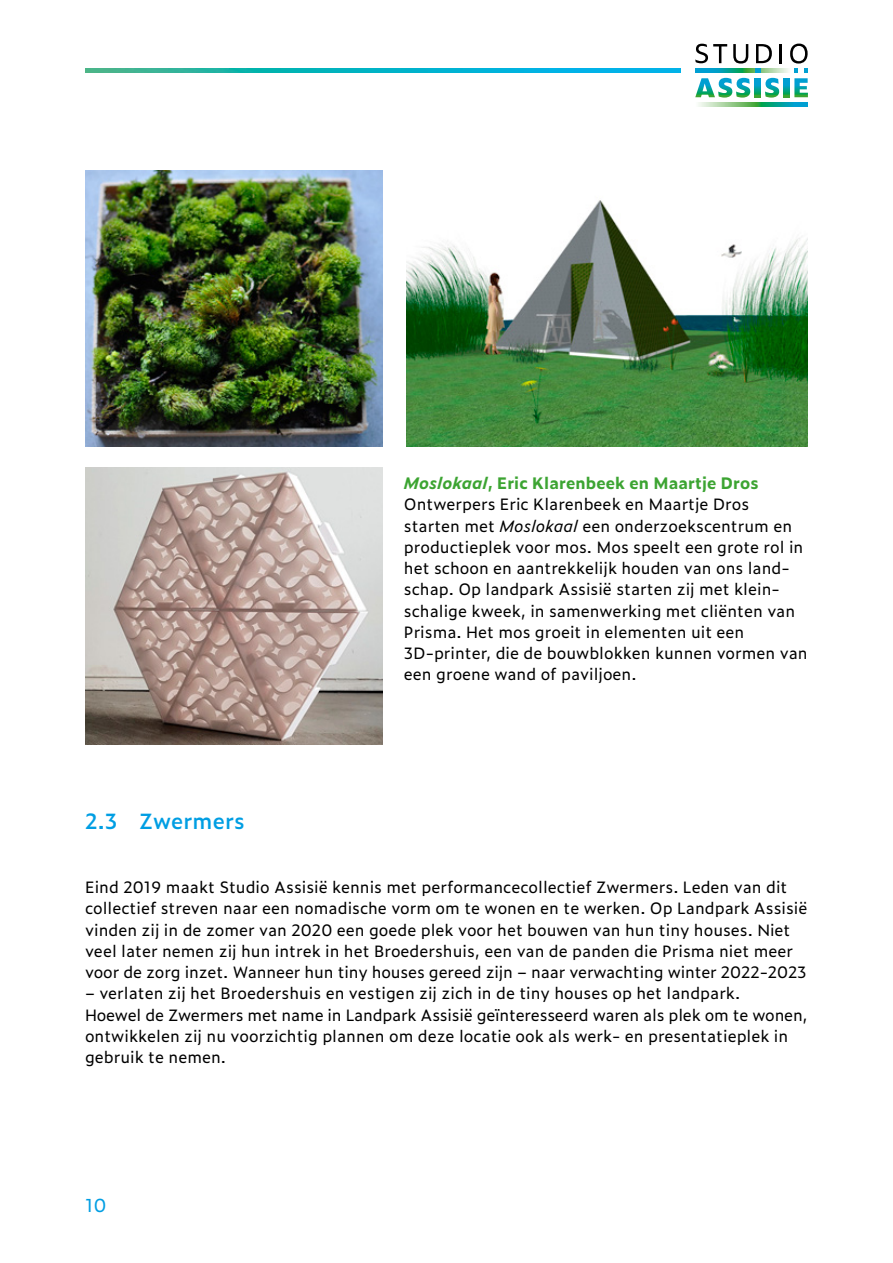
<style>
.page{position:relative;width:893px;height:1263px;background:#fff}
.page>*{position:absolute;margin:0;border:0;box-sizing:border-box;transform-origin:0 0}
.t1{font:600 21px "Zeitung Micro Pro";letter-spacing:.01em;color:#009ee3}
.t2{font:18px "Zeitung Micro Pro";color:#009ee3}
.t3{font:15.75px/21.3px "Zeitung Micro Pro";color:#000}
.s1{font-weight:700;font-style:italic;color:#3ca432}
.s2{font-weight:700;color:#3ca432}
.s3{font-style:italic}
</style>
<div class="page">
<img style="left:85px;top:68px;width:595px;height:5px">
<svg style="left:782px;top:68px;width:6px;height:5px"></svg>
<svg style="left:698px;top:103px;width:110px;height:4px"></svg>
<svg style="left:784px;top:78px;width:5px;height:19px"></svg>
<svg style="left:695px;top:44px;width:87px;height:54px"></svg>
<svg style="left:790px;top:44px;width:18px;height:53px"></svg>
<img style="left:85px;top:170px;width:298px;height:276px">
<img style="left:85px;top:468px;width:298px;height:276px">
<img style="left:406px;top:200px;width:402px;height:246px">
<h1 class="t1" style="left:85px;top:805px;width:161px">2.3 Zwermers</h1>
<p class="t3" style="left:404px;top:472px;width:405px"><span class="s1">Moslokaal</span><span class="s2">, Eric Klarenbeek en Maartje Dros </span>Ontwerpers Eric Klarenbeek en Maartje Dros starten met <span class="s3">Moslokaal</span> een onderzoekscentrum en productieplek voor mos. Mos speelt een grote rol in het schoon en aantrekkelijk houden van ons land&shy;schap. Op landpark Assisië starten zij met klein&shy;schalige kweek, in samenwerking met cliënten van Prisma. Het mos groeit in elementen uit een 3D-printer, die de bouwblokken kunnen vormen van een groene wand of paviljoen.</p>
<p class="t3" style="left:85px;top:876px;width:724px">Eind 2019 maakt Studio Assisië kennis met performancecollectief Zwermers. Leden van dit collectief streven naar een nomadische vorm om te wonen en te werken. Op Landpark Assisië vinden zij in de zomer van 2020 een goede plek voor het bouwen van hun tiny houses. Niet veel later nemen zij hun intrek in het Broedershuis, een van de panden die Prisma niet meer voor de zorg inzet. Wanneer hun tiny houses gereed zijn – naar verwachting winter 2022-2023</p>
<p class="t3" style="left:85px;top:982px;width:724px">– verlaten zij het Broedershuis en vestigen zij zich in de tiny houses op het landpark.<br>Hoewel de Zwermers met name in Landpark Assisië geïnteresseerd waren als plek om te wonen, ontwikkelen zij nu voorzichtig plannen om deze locatie ook als werk- en presentatieplek in gebruik te nemen.</p>
<p class="t2" style="left:85px;top:1191px;width:23px">10</p>
</div>
